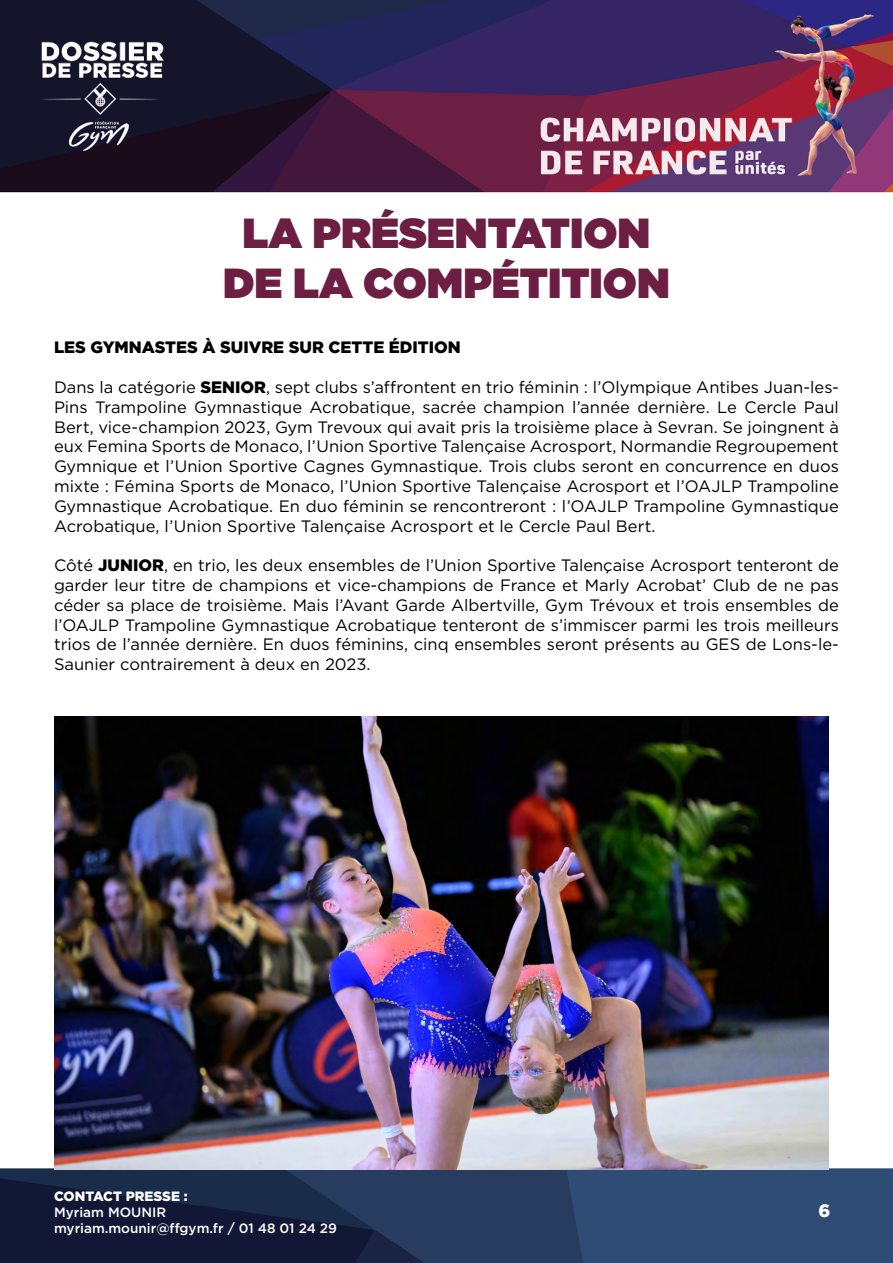
<style>
.page{position:relative;width:893px;height:1263px;background:#fff}
.page>*{position:absolute;margin:0;border:0;box-sizing:border-box;transform-origin:0 0}
.t1{font:900 42px/50.4px "Gotham HTF";color:#6c1e43;text-align:center}
.t2{font:900 18px "Gotham HTF";color:#fff}
.t3{font:16.5px/19.8px "Gotham HTF";color:#000;text-align:justify}
.t4{font:900 16.5px "Gotham HTF";color:#000}
.t5{font:500 13.5px/16.2px "Gotham HTF";color:#fff}
.t6{font:900 13.5px "Gotham HTF";color:#fff}
.s1{font-weight:900}
</style>
<div class="page">
<img style="left:0;top:0;width:893px;height:1263px">
<img style="left:54px;top:716px;width:775px;height:453px">
<h1 class="t1" style="left:223px;top:207px;width:448px">LA PRÉSENTATION<br>DE LA COMPÉTITION</h1>
<p class="t4" style="left:54px;top:338px;width:408px">LES GYMNASTES À SUIVRE SUR CETTE ÉDITION</p>
<p class="t3" style="left:54px;top:377px;width:786px">Dans la catégorie <span class="s1">SENIOR</span>, sept clubs s’affrontent en trio féminin : l’Olympique Antibes Juan-les-Pins Trampoline Gymnastique Acrobatique, sacrée champion l’année dernière. Le Cercle Paul Bert, vice-champion 2023, Gym Trevoux qui avait pris la troisième place à Sevran. Se joingnent à eux Femina Sports de Monaco, l’Union Sportive Talençaise Acrosport, Normandie Regroupement Gymnique et l’Union Sportive Cagnes Gymnastique. Trois clubs seront en concurrence en duos mixte : Fémina Sports de Monaco, l’Union Sportive Talençaise Acrosport et l’OAJLP Trampoline Gymnastique Acrobatique. En duo féminin se rencontreront : l’OAJLP Trampoline Gymnastique Acrobatique, l’Union Sportive Talençaise Acrosport et le Cercle Paul Bert.</p>
<p class="t3" style="left:54px;top:555px;width:786px">Côté <span class="s1">JUNIOR</span>, en trio, les deux ensembles de l’Union Sportive Talençaise Acrosport tenteront de garder leur titre de champions et vice-champions de France et Marly Acrobat’ Club de ne pas céder sa place de troisième. Mais l’Avant Garde Albertville, Gym Trévoux et trois ensembles de l’OAJLP Trampoline Gymnastique Acrobatique tenteront de s’immiscer parmi les trois meilleurs trios de l’année dernière. En duos féminins, cinq ensembles seront présents au GES de Lons-le-Saunier contrairement à deux en 2023.</p>
<p class="t6" style="left:54px;top:1188px;width:135px">CONTACT PRESSE :</p>
<p class="t5" style="left:54px;top:1204px;width:285px">Myriam MOUNIR myriam.mounir@ffgym.fr / 01 48 01 24 29</p>
<p class="t2" style="left:819px;top:1200px;width:13px">6</p>
</div>
